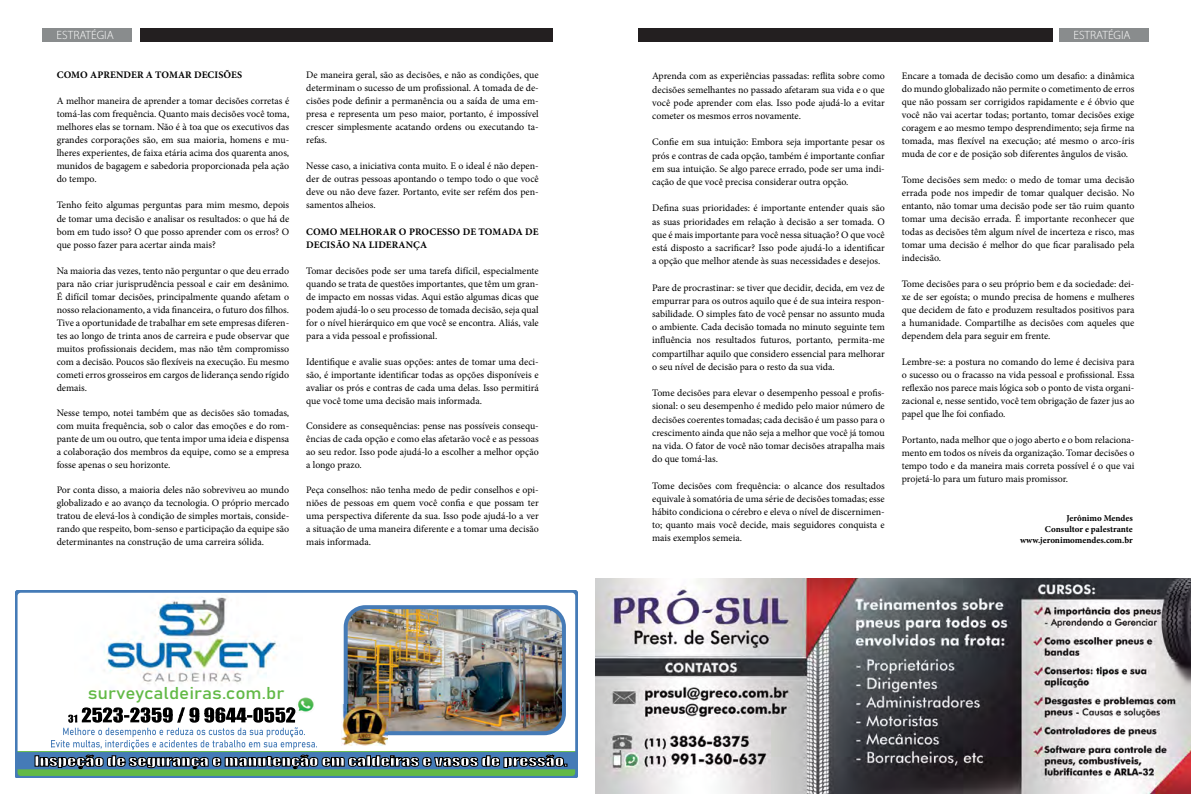
<style>
.page{position:relative;width:1191px;height:794px;background:#fff}
.page>*{position:absolute;margin:0;border:0;box-sizing:border-box;transform-origin:0 0}
.t1{font:17px "Bahnschrift";color:#62b946;scale:1.11 1}
.t2{font:300 12px "Myriad Pro";color:#fff}
.t3{font:10px/13px "Minion Pro";color:#000;text-align:justify}
.t4{font:700 10px/13px "Minion Pro";letter-spacing:.01em;color:#000}
.t5{font:700 9px/10.8px "Minion Pro";color:#000;text-align:right}
</style>
<div class="page">
<div style="left:140px;top:29px;width:413px;height:12px;background:#231f20"></div>
<div style="left:42px;top:29px;width:89px;height:13px;background:#898c8d"></div>
<div style="left:638px;top:29px;width:414px;height:12px;background:#231f20"></div>
<div style="left:1059px;top:29px;width:89px;height:13px;background:#898c8d"></div>
<img style="left:16px;top:591px;width:561px;height:187px">
<img style="left:595px;top:578px;width:596px;height:216px">
<svg style="left:595px;top:779px;width:1px;height:15px"></svg>
<svg style="left:1190px;top:779px;width:1px;height:15px"></svg>
<p class="t2" style="left:57px;top:28px;width:59px">ESTRATÉGIA</p>
<p class="t2" style="left:1073px;top:28px;width:59px">ESTRATÉGIA</p>
<p class="t4" style="left:57px;top:69px;width:187px">COMO APRENDER A TOMAR DECISÕES</p>
<p class="t3" style="left:57px;top:95px;width:234px">A melhor maneira de aprender a tomar decisões corretas é tomá-las com frequência. Quanto mais decisões você toma, melhores elas se tornam. Não é à toa que os executivos das grandes corporações são, em sua maioria, homens e mu&shy;lheres experientes, de faixa etária acima dos quarenta anos, munidos de bagagem e sabedoria proporcionada pela ação do tempo.</p>
<p class="t3" style="left:57px;top:199px;width:234px">Tenho feito algumas perguntas para mim mesmo, depois de tomar uma decisão e analisar os resultados: o que há de bom em tudo isso? O que posso aprender com os erros? O que posso fazer para acertar ainda mais?</p>
<p class="t3" style="left:57px;top:264px;width:234px">Na maioria das vezes, tento não perguntar o que deu errado para não criar jurisprudência pessoal e cair em desânimo.<br>É difícil tomar decisões, principalmente quando afetam o nosso relacionamento, a vida financeira, o futuro dos filhos.<br>Tive a oportunidade de trabalhar em sete empresas diferen&shy;tes ao longo de trinta anos de carreira e pude observar que muitos profissionais decidem, mas não têm compromisso com a decisão. Poucos são flexíveis na execução. Eu mesmo cometi erros grosseiros em cargos de liderança sendo rígido demais.</p>
<p class="t3" style="left:57px;top:407px;width:234px">Nesse tempo, notei também que as decisões são tomadas, com muita frequência, sob o calor das emoções e do rom&shy;pante de um ou outro, que tenta impor uma ideia e dispensa a colaboração dos membros da equipe, como se a empresa fosse apenas o seu horizonte.</p>
<p class="t3" style="left:57px;top:483px;width:234px">Por conta disso, a maioria deles não sobreviveu ao mundo globalizado e ao avanço da tecnologia. O próprio mercado tratou de elevá-los à condição de simples mortais, conside&shy;rando que respeito, bom-senso e participação da equipe são determinantes na construção de uma carreira sólida.</p>
<p class="t3" style="left:306px;top:69px;width:234px">De maneira geral, são as decisões, e não as condições, que determinam o sucesso de um profissional. A tomada de de&shy;cisões pode definir a permanência ou a saída de uma em&shy;presa e representa um peso maior, portanto, é impossível crescer simplesmente acatando ordens ou executando ta&shy;refas.</p>
<p class="t3" style="left:306px;top:160px;width:234px">Nesse caso, a iniciativa conta muito. E o ideal é não depen&shy;der de outras pessoas apontando o tempo todo o que você deve ou não deve fazer. Portanto, evite ser refém dos pen&shy;samentos alheios.</p>
<p class="t4" style="left:306px;top:225px;width:234px">COMO MELHORAR O PROCESSO DE TOMADA DE<br>DECISÃO NA LIDERANÇA</p>
<p class="t3" style="left:306px;top:264px;width:234px">Tomar decisões pode ser uma tarefa difícil, especialmente quando se trata de questões importantes, que têm um gran&shy;de impacto em nossas vidas. Aqui estão algumas dicas que podem ajudá-lo o seu processo de tomada decisão, seja qual for o nível hierárquico em que você se encontra. Aliás, vale para a vida pessoal e profissional.</p>
<p class="t3" style="left:306px;top:355px;width:234px">Identifique e avalie suas opções: antes de tomar uma deci&shy;são, é importante identificar todas as opções disponíveis e avaliar os prós e contras de cada uma delas. Isso permitirá que você tome uma decisão mais informada.</p>
<p class="t3" style="left:306px;top:420px;width:234px">Considere as consequências: pense nas possíveis consequ&shy;ências de cada opção e como elas afetarão você e as pessoas ao seu redor. Isso pode ajudá-lo a escolher a melhor opção a longo prazo.</p>
<p class="t3" style="left:306px;top:484px;width:234px">Peça conselhos: não tenha medo de pedir conselhos e opi&shy;niões de pessoas em quem você confia e que possam ter uma perspectiva diferente da sua. Isso pode ajudá-lo a ver a situação de uma maneira diferente e a tomar uma decisão mais informada.</p>
<h1 class="t1" style="left:88px;top:680px;width:179px">surveycaldeiras.com.br</h1>
<p class="t3" style="left:652px;top:70px;width:234px">Aprenda com as experiências passadas: reflita sobre como decisões semelhantes no passado afetaram sua vida e o que você pode aprender com elas. Isso pode ajudá-lo a evitar cometer os mesmos erros novamente.</p>
<p class="t3" style="left:652px;top:136px;width:234px">Confie em sua intuição: Embora seja importante pesar os prós e contras de cada opção, também é importante confiar em sua intuição. Se algo parece errado, pode ser uma indi&shy;cação de que você precisa considerar outra opção.</p>
<p class="t3" style="left:652px;top:202px;width:234px">Defina suas prioridades: é importante entender quais são as suas prioridades em relação à decisão a ser tomada. O que é mais importante para você nessa situação? O que você está disposto a sacrificar? Isso pode ajudá-lo a identificar a opção que melhor atende às suas necessidades e desejos.</p>
<p class="t3" style="left:652px;top:281px;width:234px">Pare de procrastinar: se tiver que decidir, decida, em vez de empurrar para os outros aquilo que é de sua inteira respon&shy;sabilidade. O simples fato de você pensar no assunto muda o ambiente. Cada decisão tomada no minuto seguinte tem influência nos resultados futuros, portanto, permita-me compartilhar aquilo que considero essencial para melhorar o seu nível de decisão para o resto da sua vida.</p>
<p class="t3" style="left:652px;top:386px;width:234px">Tome decisões para elevar o desempenho pessoal e profis&shy;sional: o seu desempenho é medido pelo maior número de decisões coerentes tomadas; cada decisão é um passo para o crescimento ainda que não seja a melhor que você já tomou na vida. O fator de você não tomar decisões atrapalha mais do que tomá-las.</p>
<p class="t3" style="left:652px;top:479px;width:234px">Tome decisões com frequência: o alcance dos resultados equivale à somatória de uma série de decisões tomadas; esse hábito condiciona o cérebro e eleva o nível de discernimen&shy;to; quanto mais você decide, mais seguidores conquista e mais exemplos semeia.</p>
<p class="t3" style="left:901px;top:70px;width:234px">Encare a tomada de decisão como um desafio: a dinâmica do mundo globalizado não permite o cometimento de erros que não possam ser corrigidos rapidamente e é óbvio que você não vai acertar todas; portanto, tomar decisões exige coragem e ao mesmo tempo desprendimento; seja firme na tomada, mas flexível na execução; até mesmo o arco-íris muda de cor e de posição sob diferentes ângulos de visão.</p>
<p class="t3" style="left:901px;top:174px;width:234px">Tome decisões sem medo: o medo de tomar uma decisão errada pode nos impedir de tomar qualquer decisão. No entanto, não tomar uma decisão pode ser tão ruim quanto tomar uma decisão errada. É importante reconhecer que todas as decisões têm algum nível de incerteza e risco, mas tomar uma decisão é melhor do que ficar paralisado pela indecisão.</p>
<p class="t3" style="left:901px;top:278px;width:234px">Tome decisões para o seu próprio bem e da sociedade: dei&shy;xe de ser egoísta; o mundo precisa de homens e mulheres que decidem de fato e produzem resultados positivos para a humanidade. Compartilhe as decisões com aqueles que dependem dela para seguir em frente.</p>
<p class="t3" style="left:901px;top:356px;width:234px">Lembre-se: a postura no comando do leme é decisiva para o sucesso ou o fracasso na vida pessoal e profissional. Essa reflexão nos parece mais lógica sob o ponto de vista organi&shy;zacional e, nesse sentido, você tem obrigação de fazer jus ao papel que lhe foi confiado.</p>
<p class="t3" style="left:901px;top:434px;width:234px">Portanto, nada melhor que o jogo aberto e o bom relaciona&shy;mento em todos os níveis da organização. Tomar decisões o tempo todo e da maneira mais correta possível é o que vai projetá-lo para um futuro mais promissor.</p>
<p class="t5" style="left:1020px;top:513px;width:114px">Jerônimo Mendes<br>Consultor e palestrante www.jeronimomendes.com.br</p>
</div>
